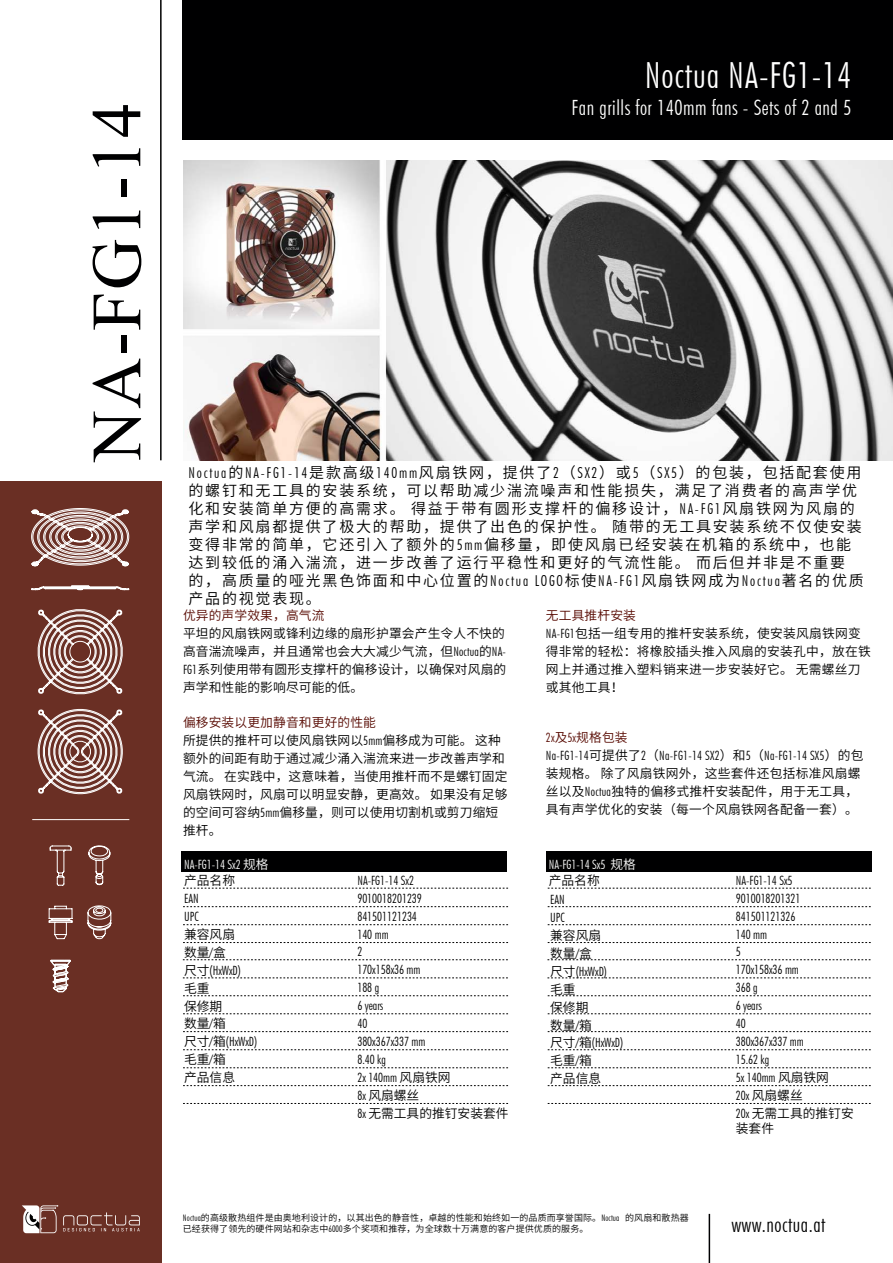
<style>
.page{position:relative;width:893px;height:1263px;background:#fff}
.page>*{position:absolute;margin:0;border:0;box-sizing:border-box;transform-origin:0 0}
.t1{font:70.5px "Times New Roman";letter-spacing:.025em;color:#000001}
.t2{font:300 condensed 36px "Futura BT";letter-spacing:.025em;color:#fff}
.t3{font:300 condensed 21px "Futura BT";letter-spacing:.025em;color:#fff}
.t4{font:300 condensed 21px "Futura BT";letter-spacing:.025em;color:#000001}
.t5{font:15px/18px "Source Han Sans CN";letter-spacing:.12em;color:#000001}
.t6{font:300 condensed 15px "Futura BT";letter-spacing:.12em;color:#000001}
.t7{font:12.75px/17.9px "Source Han Sans CN";letter-spacing:.01em;color:#000001}
.t8{font:300 condensed 12.75px/17.9px "Futura BT";color:#000}
.t9{font:12.75px/17.9px "Source Han Sans CN";color:#000}
.t10{font:300 condensed 12.75px "Futura BT";letter-spacing:.02em;color:#000001}
.t11{font:12.75px/17.9px "Source Han Sans CN";color:#000}
.t12{font:300 condensed 12.75px "Futura BT";color:#fff}
.t13{font:12.75px "Source Han Sans CN";letter-spacing:.01em;color:#570901}
.t14{font:12.75px "Source Han Sans CN";color:#570901}
.t15{font:9px/10.8px "Source Han Sans CN";letter-spacing:.01em;color:#000001}
.s1{font-family:"Source Han Sans CN";font-weight:400;font-stretch:normal}
.s2{font-family:"Futura BT";font-weight:300;font-stretch:condensed}
.s3{font-style:inherit}
.s4{color:#570901}
</style>
<div class="page">
<div style="left:0;top:482px;width:162px;height:781px;background:#6a2f24"></div>
<hr style="left:160px;top:0;width:2px;height:460px;background:#000001">
<hr style="left:709px;top:1214px;width:1px;height:49px;background:#000001">
<div style="left:183px;top:0;width:710px;height:139px;background:#000001"></div>
<img style="left:183px;top:160px;width:710px;height:300px">
<svg style="left:22px;top:1205px;width:118px;height:28px"></svg>
<svg style="left:48px;top:905px;width:25px;height:35px"></svg>
<svg style="left:49px;top:845px;width:23px;height:41px"></svg>
<svg style="left:87px;top:905px;width:25px;height:34px"></svg>
<svg style="left:88px;top:845px;width:23px;height:40px"></svg>
<svg style="left:50px;top:960px;width:21px;height:33px"></svg>
<hr style="left:32px;top:819px;width:97px;height:1px;background:#fff">
<svg style="left:31px;top:508px;width:98px;height:59px"></svg>
<svg style="left:31px;top:585px;width:98px;height:6px"></svg>
<svg style="left:37px;top:609px;width:86px;height:86px"></svg>
<svg style="left:37px;top:709px;width:86px;height:86px"></svg>
<div style="left:182px;top:851px;width:325px;height:20px;background:#000001"></div>
<svg style="left:183px;top:924px;width:325px;height:1px"></svg>
<svg style="left:183px;top:906px;width:325px;height:1px"></svg>
<svg style="left:183px;top:942px;width:325px;height:1px"></svg>
<svg style="left:183px;top:959px;width:325px;height:1px"></svg>
<svg style="left:183px;top:978px;width:325px;height:1px"></svg>
<svg style="left:183px;top:888px;width:325px;height:1px"></svg>
<svg style="left:183px;top:1013px;width:325px;height:1px"></svg>
<svg style="left:183px;top:995px;width:325px;height:1px"></svg>
<svg style="left:183px;top:1031px;width:325px;height:1px"></svg>
<div style="left:546px;top:851px;width:325px;height:20px;background:#000001"></div>
<svg style="left:548px;top:924px;width:323px;height:1px"></svg>
<svg style="left:548px;top:906px;width:323px;height:1px"></svg>
<svg style="left:548px;top:942px;width:323px;height:1px"></svg>
<svg style="left:547px;top:959px;width:324px;height:1px"></svg>
<svg style="left:547px;top:978px;width:324px;height:1px"></svg>
<svg style="left:548px;top:888px;width:323px;height:1px"></svg>
<svg style="left:548px;top:1013px;width:323px;height:1px"></svg>
<svg style="left:548px;top:995px;width:323px;height:1px"></svg>
<svg style="left:548px;top:1031px;width:323px;height:1px"></svg>
<svg style="left:183px;top:1067px;width:325px;height:1px"></svg>
<svg style="left:183px;top:1049px;width:325px;height:1px"></svg>
<svg style="left:183px;top:1085px;width:325px;height:1px"></svg>
<svg style="left:548px;top:1067px;width:323px;height:1px"></svg>
<svg style="left:548px;top:1049px;width:323px;height:1px"></svg>
<svg style="left:548px;top:1085px;width:323px;height:1px"></svg>
<svg style="left:183px;top:1103px;width:325px;height:1px"></svg>
<svg style="left:548px;top:1103px;width:323px;height:1px"></svg>
<p class="t1" style="left:67px;top:461px;width:360px;rotate:-90deg">NA-FG1-14</p>
<p class="t2" style="left:645px;top:53px;width:208px">Noctua NA-FG1-14</p>
<p class="t3" style="left:572px;top:95px;width:281px">Fan grills for 140mm fans - Sets of 2 and 5</p>
<p class="t6" style="left:189px;top:463px;width:674px">Noctua<span class="s1">的</span>NA-FG1-14<span class="s1">是款高级</span>140mm<span class="s1">风扇铁网，提供了</span>2<span class="s1">（</span>SX2<span class="s1">）或</span>5<span class="s1">（</span>SX5<span class="s1">）的包装，包括配套使用</span></p>
<p class="t5" style="left:189px;top:482px;width:677px">的螺钉和无工具的安装系统，可以帮助减少湍流噪声和性能损失，满足了消费者的高声学优化和安装简单方便的高需求。得益于带有圆形支撑杆的偏移设计，<span class="s2">NA-FG1</span>风扇铁网为风扇的声学和风扇都提供了极大的帮助，提供了出色的保护性。随带的无工具安装系统不仅使安装变得非常的简单，它还引入了额外的<span class="s2">5mm</span>偏移量，即使风扇已经安装在机箱的系统中，也能达到较低的涌入湍流，进一步改善了运行平稳性和更好的气流性能。而后但并非是不重要的，高质量的哑光黑色饰面和中心位置的<span class="s2">Noctua LOGO</span>标使<span class="s2">NA-FG1</span>风扇铁网成为<span class="s2">Noctua</span>著名的优质产品的视觉表现。</p>
<p class="t13" style="left:183px;top:608px;width:143px">优异的声学效果，高气流</p>
<p class="t7" style="left:183px;top:625px;width:325px;text-align:justify">平坦的风扇铁网或锋利边缘的扇形护罩会产生令人不快的高音湍流噪声，并且通常也会大大减少气流，但<span class="s2">Noctua</span><span class="s3">的</span><span class="s2">NA-FG1</span>系列使用带有圆形支撑杆的偏移设计，以确保对风扇的<span class="s3">声学和性能的影响尽可能的低。</span></p>
<p class="t7" style="left:183px;top:714px;width:326px"><span class="s4">偏移安装以更加静音和更好的性能<br></span>所提供的推杆可以使风扇铁网以<span class="s2">5mm</span><span class="s3">偏移成为可能。这种</span>额外的间距有助于通过减少涌入湍流来进一步改善声学和气流。在实践中，这意味着，当使用推杆而不是螺钉固定风扇铁网时，风扇可以明显安静，更高效。如果没有足够<span class="s3">的空间可容纳</span><span class="s2">5mm</span>偏移量，则可以使用切割机或剪刀缩短<span class="s3">推杆。</span></p>
<p class="t7" style="left:546px;top:607px;width:326px"><span class="s4">无工</span><span class="s4">具推杆安装<br></span><span class="s2">NA-FG1</span><span class="s3">包括</span>一<span class="s3">组专</span>用<span class="s3">的推杆安装系统，使安装</span>风<span class="s3">扇铁</span>网<span class="s3">变</span>得非常的轻松：将橡胶插头推入风扇的安装孔中，放在铁网上并通过推入塑料销来进一步安装好它。无需螺丝刀或其他工具！</p>
<p class="t14" style="left:546px;top:730px;width:83px"><span class="s2">2x</span>及<span class="s2">5x</span>规格包装</p>
<p class="t10" style="left:546px;top:748px;width:319px">Na-FG1-14<span class="s1">可提供了</span>2<span class="s1">（</span>Na-FG1-14 SX2<span class="s1">）和</span>5<span class="s1">（</span>Na-FG1-14 SX5<span class="s1">）的包</span></p>
<p class="t7" style="left:546px;top:764px;width:316px"><span class="s3">装规格。</span>除了风扇铁网外，这些套件还包括标准风扇螺丝<span class="s3">以及</span><span class="s2">Noctua</span>独特的偏移式推杆安装配件，用于无工具，具有声学优化的安装（每一个风扇铁网各配备一套）。</p>
<p class="t12" style="left:184px;top:856px;width:86px">NA-FG1-14 Sx2 <span class="s1">规格</span></p>
<p class="t11" style="left:184px;top:872px;width:52px">产品名称</p>
<p class="t8" style="left:184px;top:889px;width:16px">EAN<br>UPC</p>
<p class="t9" style="left:184px;top:926px;width:52px">兼容风扇<span class="s3">数量</span><span class="s2">/</span><span class="s3">盒</span></p>
<p class="t8" style="left:184px;top:961px;width:58px"><span class="s1">尺寸</span>(HxWxD)</p>
<p class="t9" style="left:184px;top:979px;width:27px">毛重</p>
<p class="t11" style="left:184px;top:997px;width:43px">保修期数量<span class="s2">/</span>箱</p>
<p class="t8" style="left:184px;top:1033px;width:75px"><span class="s1">尺寸</span>/<span class="s1">箱</span>(HxWxD)</p>
<p class="t11" style="left:184px;top:1051px;width:52px"><span class="s3">毛重</span><span class="s2">/</span>箱产品信息</p>
<p class="t12" style="left:549px;top:856px;width:89px">NA-FG1-14 Sx5 <span class="s1">规格</span></p>
<p class="t11" style="left:549px;top:872px;width:52px">产品名称</p>
<p class="t8" style="left:550px;top:890px;width:16px">EAN<br>UPC</p>
<p class="t9" style="left:550px;top:927px;width:52px">兼容风扇<span class="s3">数量</span><span class="s2">/</span><span class="s3">盒</span></p>
<p class="t8" style="left:550px;top:962px;width:58px"><span class="s1">尺寸</span>(HxWxD)</p>
<p class="t9" style="left:550px;top:980px;width:27px">毛重</p>
<p class="t11" style="left:550px;top:998px;width:43px">保修期数量<span class="s2">/</span>箱</p>
<p class="t8" style="left:550px;top:1034px;width:75px"><span class="s1">尺寸</span>/<span class="s1">箱</span>(HxWxD)</p>
<p class="t11" style="left:550px;top:1052px;width:53px"><span class="s3">毛重</span><span class="s2">/</span>箱产品信息</p>
<p class="t8" style="left:357px;top:871px;width:70px">NA-FG1-14 Sx2<br>9010018201239<br>841501121234<br>140 mm<br>2<br>170x158x36 mm<br>188 g<br>6 years<br>40<br>380x367x337 mm<br>8.40 kg</p>
<p class="t8" style="left:736px;top:871px;width:70px">NA-FG1-14 Sx5<br>9010018201321<br>841501121326<br>140 mm<br>5<br>170x158x36 mm<br>368 g<br>6 years<br>40<br>380x367x337 mm<br>15.62 kg</p>
<p class="t8" style="left:357px;top:1069px;width:95px">2x 140mm <span class="s1">风扇铁网</span></p>
<p class="t9" style="left:357px;top:1086px;width:153px"><span class="s2">8x</span> 风扇螺丝<br><span class="s2">8x</span> 无需工具的推钉安装套件</p>
<p class="t8" style="left:736px;top:1069px;width:95px">5x 140mm <span class="s1">风扇铁网</span></p>
<p class="t9" style="left:736px;top:1086px;width:119px"><span class="s2">20x</span> 风扇螺丝<br><span class="s2">20x</span> 无需工具的推钉安</p>
<p class="t11" style="left:736px;top:1119px;width:40px">装套件</p>
<p class="t15" style="left:183px;top:1213px;width:507px"><span class="s2">Noctua</span>的高级散热组件是由奥地利设计的，以其出色的静音性，卓越的性能和始终如一的品质而享誉国际。<span class="s2">Noctua</span> 的风扇和散热器已经获得了领先的硬件网站和杂志中<span class="s2">6000</span>多个奖项和推荐，为全球数十万满意的客户提供优质的服务。</p>
<p class="t4" style="left:731px;top:1212px;width:96px">www.noctua.at</p>
</div>
